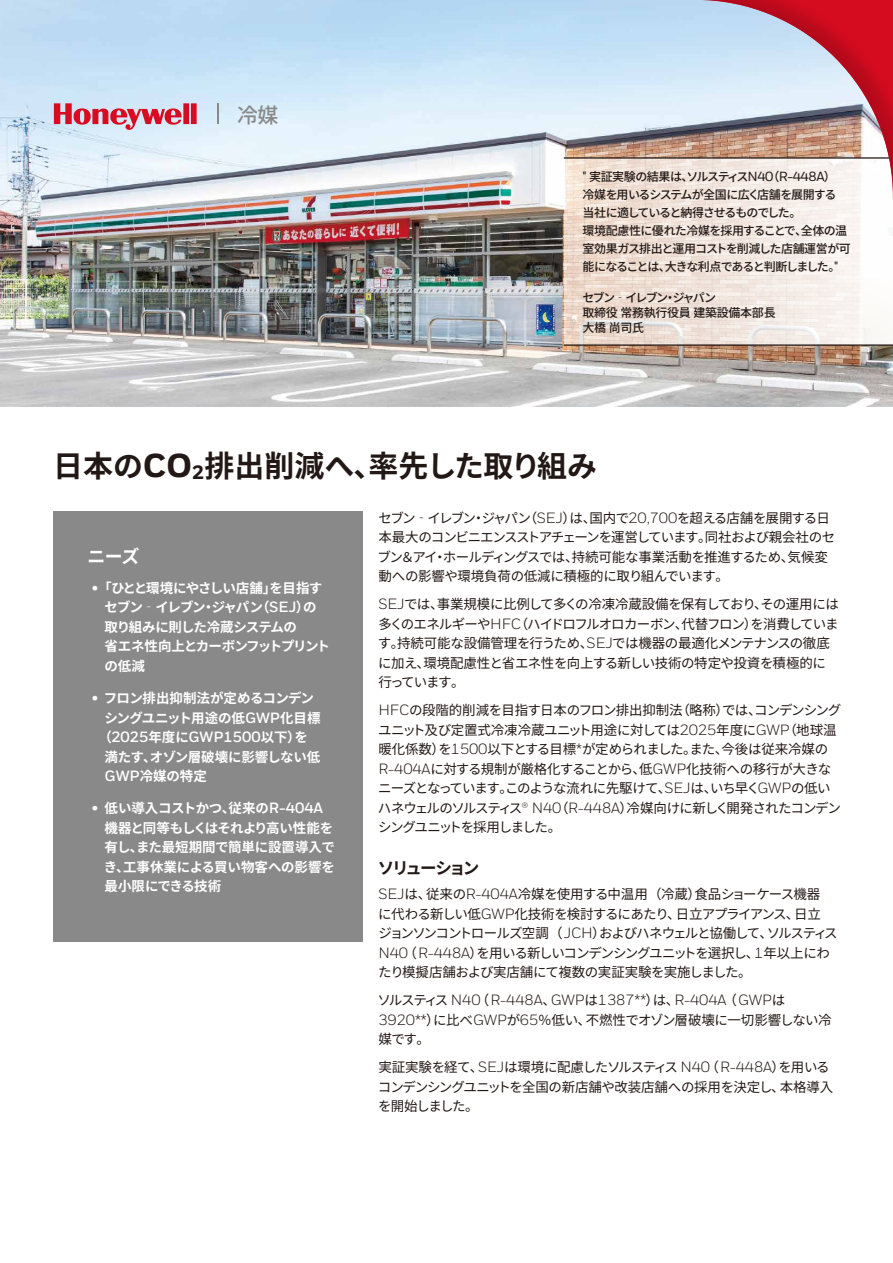
<style>
.page{position:relative;width:893px;height:1263px;background:#fff}
.page>*{position:absolute;margin:0;border:0;box-sizing:border-box;transform-origin:0 0}
.t1{font:700 30px "Source Han Sans JP";color:#221815}
.t2{font:700 30px "Source Han Sans JP";letter-spacing:-.06em;color:#221815}
.t3{font:500 21px "Source Han Sans JP";color:#898989}
.t4{font:800 19.2px "Honeywell Sans";color:#221815}
.t5{font:700 18px "Source Han Sans JP";color:#fff}
.t6{font:700 16.5px "Source Han Sans JP";letter-spacing:-.155em;color:#221815}
.t7{font:14.85px "Honeywell Sans";letter-spacing:-.01em;color:#221815}
.t8{font:700 14.85px "Honeywell Sans";color:#fff}
.t9{font:13.5px/19.5px "Source Han Sans JP";letter-spacing:-.05em;color:#221815}
.t10{font:700 13.5px/19.5px "Source Han Sans JP";letter-spacing:-.025em;color:#fff}
.t11{font:13.5px/19.5px "Source Han Sans JP";letter-spacing:-.03em;color:#221815}
.t12{font:13.5px/19.5px "Source Han Sans JP";letter-spacing:-.085em;color:#221815}
.t13{font:13.5px "Source Han Sans JP";letter-spacing:-.015em;color:#221815}
.t14{font:700 13.5px/19.5px "Source Han Sans JP";letter-spacing:-.06em;color:#fff}
.t15{font:13.5px/19.5px "Source Han Sans JP";letter-spacing:-.02em;color:#221815}
.t16{font:13.5px/19.5px "Source Han Sans JP";letter-spacing:-.105em;color:#221815}
.t17{font:13.5px/19.5px "Source Han Sans JP";letter-spacing:-.08em;color:#221815}
.t18{font:13.5px "Source Han Sans JP";letter-spacing:-.075em;color:#221815}
.t19{font:13.5px "Source Han Sans JP";letter-spacing:-.01em;color:#221815}
.t20{font:700 13.5px/19.5px "Source Han Sans JP";letter-spacing:-.065em;color:#fff}
.t21{font:13.5px "Source Han Sans JP";letter-spacing:-.09em;color:#221815}
.t22{font:700 13.5px/19.5px "Source Han Sans JP";letter-spacing:-.005em;color:#fff}
.t23{font:13.5px "Source Han Sans JP";letter-spacing:-.13em;color:#221815}
.t24{font:13.5px "Source Han Sans JP";letter-spacing:-.07em;color:#221815}
.t25{font:500 13.2px "Honeywell Sans";color:#221815}
.t26{font:500 12px/18px "Source Han Sans JP";letter-spacing:-.055em;color:#221815}
.t27{font:500 12px/18px "Source Han Sans JP";letter-spacing:-.08em;color:#221815}
.t28{font:500 12px/15px "Source Han Sans JP";letter-spacing:-.025em;color:#221815}
.t29{font:500 12px "Source Han Sans JP";letter-spacing:-.145em;color:#221815}
.s1{font-family:"Source Han Sans JP";font-size:12px}
.s2{font-family:"Honeywell Sans";font-size:13.2px}
.s3{font-family:"Honeywell Sans";font-weight:800;font-size:33px}
.s4{font-family:"Honeywell Sans";font-size:14.85px}
.s5{font-family:"Source Han Sans JP";font-size:13.5px}
</style>
<div class="page">
<img style="left:0;top:0;width:309px;height:406px">
<div style="left:53px;top:511px;width:310px;height:431px;background:#898989"></div>
<svg style="left:54px;top:103px;width:143px;height:27px;background:#d58da0"></svg>
<hr style="left:217px;top:103px;width:2px;height:21px;background:#898989">
<img style="left:309px;top:0;width:584px;height:407px">
<svg style="left:703px;top:0;width:190px;height:200px;background:#cfa5ad"></svg>
<h2 class="t3" style="left:237px;top:104px;width:43px">冷媒</h2>
<p class="t25" style="left:767px;top:168px;width:70px"><span class="s1">（</span>R-448 <span class="s1">(</span>A</p>
<p class="t26" style="left:583px;top:167px;width:266px"><span class="s2">"</span> 実証実験の結果はソルスティス<span class="s2">N40<br></span>冷媒を用いるシステムが全国に広く店舗を展開する当社に適していると納得させるものでした。<br>環境配慮性に優れた冷媒を採用することで全体の温</p>
<p class="t27" style="left:583px;top:221px;width:270px;text-indent:212px">、<br>室効果ガス排出と運用コストを削減した店舗運営が可能になることは大きな利点であると判断しました <span class="s2">"</span>。</p>
<p class="t26" style="left:659px;top:257px;width:13px">、</p>
<p class="t29" style="left:582px;top:291px;width:135px">セブン‐イレブンジャパン</p>
<p class="t26" style="left:682px;top:167px;width:13px">、</p>
<p class="t28" style="left:583px;top:290px;width:195px;text-indent:82px">・<br>取締役常務執行役員建築設備本部長大橋尚司氏</p>
<h1 class="t1" style="left:53px;top:449px;width:332px">日本の<span class="s3">CO</span> 排出削減へ、</h1>
<h1 class="t2" style="left:369px;top:449px;width:230px">率先した取り組み</h1>
<h3 class="t4" style="left:192px;top:461px;width:14px">2</h3>
<h3 class="t5" style="left:88px;top:546px;width:53px">ニーズ</h3>
<p class="t20" style="left:256px;top:578px;width:62px;text-indent:-164px"><span class="s4">•</span> 「ひとと環境にやさしい店舗」（<span class="s4">SEJ</span> の）</p>
<p class="t10" style="left:270px;top:578px;width:54px">を目指す</p>
<p class="t14" style="left:105px;top:598px;width:227px">セブン‐イレブン<br>取り組みに則した冷蔵システムの<br>省エネ性向上とカーボンフットプリントの低減</p>
<p class="t10" style="left:104px;top:689px;width:218px;text-indent:-13px"><span class="s4">•</span> フロン排出抑制法が定めるコンデンシングユニット用途の低<span class="s4">GWP</span>化目標</p>
<p class="t8" style="left:98px;top:728px;width:211px"><span class="s5">（</span>2025<span class="s5">年度に</span>GWP1500<span class="s5">以下を）</span></p>
<p class="t10" style="left:105px;top:747px;width:217px">満たすオゾン層破壊に影響しない低</p>
<p class="t10" style="left:212px;top:598px;width:52px">ジャパン</p>
<p class="t10" style="left:202px;top:598px;width:15px">・</p>
<p class="t10" style="left:105px;top:747px;width:104px;text-indent:39px">、<br><span class="s4">GWP</span>冷媒の特定</p>
<p class="t10" style="left:105px;top:799px;width:232px;text-indent:-13px"><span class="s4">•</span> 低い導入コストかつ従来の<span class="s4">R-404A</span>機器と同等もしくはそれより高い性能を有しまた最短期間で簡単に設置導入で</p>
<p class="t10" style="left:222px;top:799px;width:15px">、</p>
<p class="t22" style="left:104px;top:838px;width:233px;text-indent:26px">、<br>き工事休業による買い物客への影響を</p>
<p class="t10" style="left:105px;top:857px;width:118px;text-indent:12px">、<br>最小限にできる技術</p>
<p class="t23" style="left:378px;top:510px;width:154px">セブン‐イレブンジャパン</p>
<p class="t9" style="left:524px;top:508px;width:74px">（<span class="s4">SEJ</span> は）、</p>
<p class="t9" style="left:589px;top:508px;width:242px">国内で<span class="s4">20,700</span>を超える店舗を展開する日</p>
<p class="t17" style="left:378px;top:508px;width:458px;text-indent:93px">・<br>本最大のコンビニエンスストアチェーンを運営しています同社および親会社のセ</p>
<p class="t9" style="left:698px;top:528px;width:15px">。</p>
<p class="t11" style="left:378px;top:547px;width:353px">ブン<br>動への影響や環境負荷の低減に積極的に取り組んでいます。</p>
<p class="t12" style="left:401px;top:547px;width:179px">＆アイホールディングスでは、</p>
<p class="t9" style="left:788px;top:547px;width:42px">気候変</p>
<p class="t19" style="left:572px;top:549px;width:224px">持続可能な事業活動を推進するため、</p>
<p class="t9" style="left:433px;top:547px;width:15px">・</p>
<p class="t9" style="left:378px;top:595px;width:462px;text-align:right"><span class="s4">SEJ</span>では事業規模に比例して多くの冷凍冷蔵設備を保有しておりその運用には（ハイドロフルオロカーボン代替フロンを消費していま</p>
<p class="t9" style="left:430px;top:595px;width:15px">、</p>
<p class="t9" style="left:754px;top:595px;width:15px">、</p>
<p class="t9" style="left:744px;top:614px;width:15px">）</p>
<p class="t9" style="left:378px;top:614px;width:144px">多くのエネルギーや<span class="s4">HFC</span></p>
<p class="t9" style="left:675px;top:614px;width:15px">、</p>
<p class="t19" style="left:378px;top:635px;width:217px">す持続可能な設備管理を行うため、</p>
<p class="t9" style="left:587px;top:634px;width:245px"><span class="s4">SEJ</span>では機器の最適化メンテナンスの徹底</p>
<p class="t11" style="left:378px;top:634px;width:449px;text-indent:12px">。<br>に加え環境配慮性と省エネ性を向上する新しい技術の特定や投資を積極的に</p>
<p class="t9" style="left:378px;top:653px;width:88px;text-align:center">、<br>行っています。</p>
<p class="t24" style="left:676px;top:702px;width:166px">（略称ではコンデンシング</p>
<p class="t9" style="left:715px;top:701px;width:15px">）</p>
<p class="t13" style="left:378px;top:702px;width:306px"><span class="s4">HFC</span>の段階的削減を目指す日本のフロン排出抑制法</p>
<p class="t9" style="left:748px;top:701px;width:15px">、</p>
<p class="t9" style="left:783px;top:720px;width:55px">（地球温</p>
<p class="t15" style="left:721px;top:720px;width:108px;text-indent:-343px">ユニット及び定置式冷凍冷蔵ユニット用途に対しては<span class="s4">2025</span>年度に<span class="s4">GWP<br></span>今後は従来冷媒の</p>
<p class="t9" style="left:632px;top:740px;width:97px;text-indent:-254px">暖化係数を） <span class="s4">1500</span>以下とする目標が定められましたまた、、</p>
<p class="t7" style="left:576px;top:740px;width:7px">*</p>
<p class="t9" style="left:683px;top:740px;width:15px">。</p>
<p class="t11" style="left:704px;top:759px;width:129px;text-indent:-325px"><span class="s4">R-404A</span>に対する規制が厳格化することから低<span class="s4">GWP</span>化技術への移行が大きな、</p>
<p class="t18" style="left:378px;top:780px;width:454px">ニーズとなっていますこのような流れに先駆けて <span class="s4">SEJ</span>はいち早く<span class="s4">GWP</span>の低い</p>
<p class="t9" style="left:499px;top:779px;width:15px">。</p>
<p class="t9" style="left:658px;top:779px;width:15px">、</p>
<p class="t7" style="left:555px;top:799px;width:79px"><span class="s5">（</span>R-448 <span class="s5">）</span>A</p>
<p class="t9" style="left:627px;top:798px;width:216px">冷媒向けに新しく開発されたコンデン</p>
<p class="t16" style="left:378px;top:798px;width:185px">ハネウェルのソルスティス<span class="s4">® N40</span>シングユニットを採用しました。</p>
<p class="t6" style="left:378px;top:858px;width:103px">ソリューション</p>
<p class="t13" style="left:426px;top:886px;width:276px">従来の<span class="s4">R-404A</span>冷媒を使用する中温用（冷蔵）</p>
<p class="t9" style="left:694px;top:885px;width:127px">食品ショーケース機器</p>
<p class="t7" style="left:378px;top:885px;width:54px">SEJ<span class="s5">は、</span></p>
<p class="t9" style="left:378px;top:904px;width:304px">に代わる新しい低<span class="s4">GWP</span>化技術を検討するにあたり、</p>
<p class="t16" style="left:676px;top:904px;width:125px">日立アプライアンス、</p>
<p class="t9" style="left:794px;top:904px;width:28px">日立</p>
<p class="t12" style="left:477px;top:924px;width:355px;text-indent:-98px">ジョンソンコントロールズ空調（<span class="s4">JCH</span> およびハネウェルと協働して、<br>を用いる新しいコンデンシングユニットを選択し <span class="s4">1</span>、年以上にわ</p>
<p class="t9" style="left:592px;top:924px;width:15px">）</p>
<p class="t9" style="left:767px;top:924px;width:72px">ソルスティス</p>
<p class="t7" style="left:404px;top:944px;width:81px"><span class="s5">（</span>R-448 <span class="s5">）</span>A</p>
<p class="t7" style="left:378px;top:944px;width:31px">N40</p>
<p class="t11" style="left:378px;top:963px;width:375px">たり模擬店舗および実店舗にて複数の実証実験を実施しました。</p>
<p class="t7" style="left:653px;top:991px;width:134px"><span class="s5">は</span> R<span class="s5">、</span> -404 <span class="s5">（</span>A GWP<span class="s5">は</span></p>
<p class="t7" style="left:476px;top:991px;width:81px"><span class="s5">（</span>R-448 <span class="s5">、</span>A</p>
<p class="t7" style="left:551px;top:991px;width:110px">GWP<span class="s5">は</span>1387**<span class="s5">）</span></p>
<p class="t9" style="left:378px;top:991px;width:105px">ソルスティス <span class="s4">N40</span></p>
<p class="t7" style="left:378px;top:1011px;width:63px">3920**<span class="s5">）</span></p>
<p class="t9" style="left:378px;top:1030px;width:53px">媒です。</p>
<p class="t9" style="left:586px;top:1010px;width:247px">不燃性でオゾン層破壊に一切影響しない冷</p>
<p class="t9" style="left:433px;top:1010px;width:159px">に比べ<span class="s4">GWP</span>が<span class="s4">65</span>％低い、</p>
<p class="t7" style="left:705px;top:1058px;width:81px"><span class="s5">（</span>R-448 <span class="s5">）</span>A</p>
<p class="t13" style="left:378px;top:1059px;width:106px">実証実験を経て、</p>
<p class="t21" style="left:478px;top:1060px;width:233px"><span class="s4">SEJ</span>は環境に配慮したソルスティス <span class="s4">N40</span></p>
<p class="t9" style="left:778px;top:1058px;width:53px">を用いる</p>
<p class="t9" style="left:378px;top:1077px;width:408px">コンデンシングユニットを全国の新店舗や改装店舗への採用を決定し、を開始しました。</p>
<p class="t9" style="left:780px;top:1077px;width:55px">本格導入</p>
</div>
